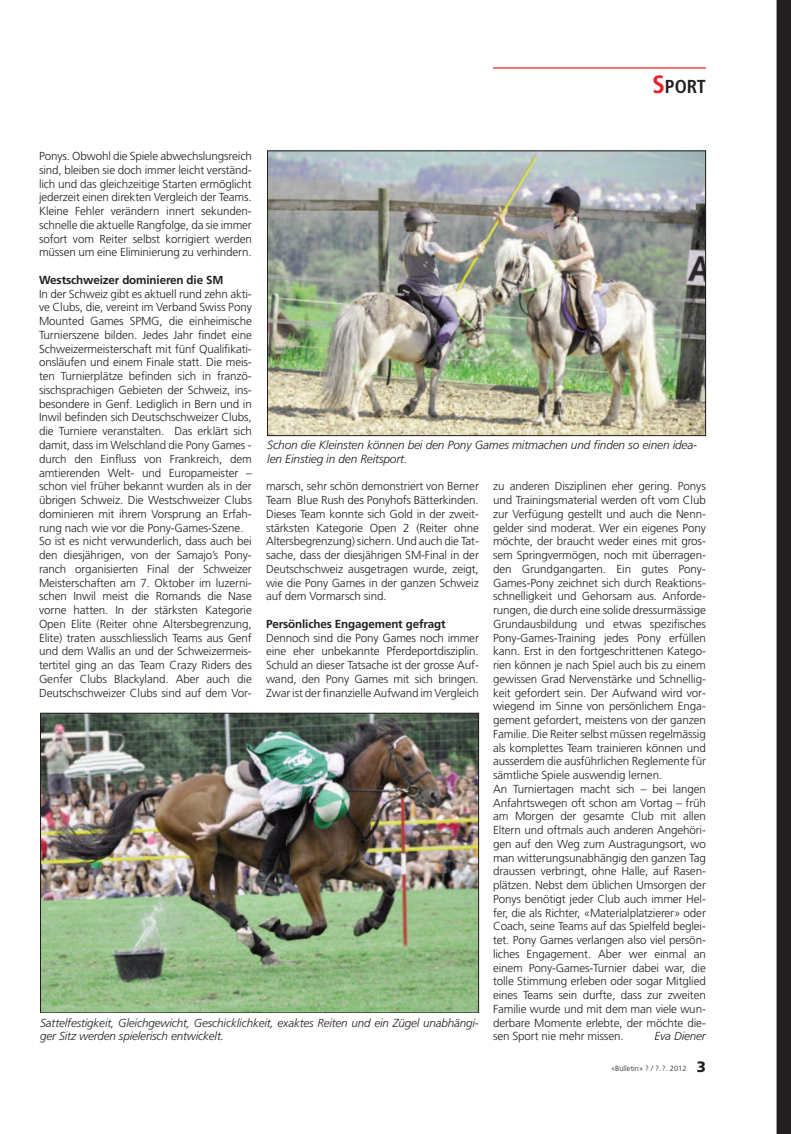
<style>
.page{position:relative;width:791px;height:1134px;background:#fff}
.page>*{position:absolute;margin:0;border:0;box-sizing:border-box;transform-origin:0 0}
.t1{font:700 condensed 18.75px "Frutiger LT Pro";color:#231f20}
.t2{font:italic 300 11.88px/13.8px "Frutiger LT Pro";letter-spacing:-.01em;color:#231f20}
.t3{font:300 11.62px/13.8px "Frutiger LT Pro";letter-spacing:-.01em;color:#231f20;text-align:justify}
.t4{font:italic 300 11.62px/13.8px "Frutiger LT Pro";letter-spacing:-.01em;color:#231f20}
.t5{font:700 11.62px "Frutiger LT Pro";letter-spacing:-.01em;color:#231f20}
.t6{font:300 7.5px "Frutiger LT Pro";color:#231f20}
.s1{font-size:25px;color:#ee1d23}
.s2{font-weight:900;font-size:15px}
</style>
<div class="page">
<svg style="left:776px;top:0;width:14px;height:1134px;background:#2b2728"></svg>
<hr style="left:493px;top:67px;width:212px;height:2px;background:#ee1d23">
<img style="left:269px;top:153px;width:434px;height:281px">
<div style="left:267px;top:151px;width:438px;height:285px;border:1px solid #231f20"></div>
<img style="left:42px;top:715px;width:434px;height:296px">
<div style="left:40px;top:713px;width:438px;height:300px;border:1px solid #231f20"></div>
<h1 class="t1" style="left:652px;top:76px;width:55px"><span class="s1">S</span>PORT</h1>
<p class="t3" style="left:39px;top:149px;width:214px">Ponys. Obwohl die Spiele abwechslungsreich sind, bleiben sie doch immer leicht verständ&shy;lich und das gleichzeitige Starten ermöglicht jederzeit einen direkten Vergleich der Teams.<br>Kleine Fehler verändern innert sekunden&shy;schnelle die aktuelle Rangfolge, da sie immer sofort vom Reiter selbst korrigiert werden müssen um eine Eliminierung zu verhindern.</p>
<p class="t5" style="left:39px;top:273px;width:186px">Westschweizer dominieren die SM</p>
<p class="t3" style="left:39px;top:287px;width:214px;text-align:left">In der Schweiz gibt es aktuell rund zehn akti&shy;ve Clubs, die, vereint im Verband Swiss Pony Mounted Games SPMG, die einheimische Turnierszene bilden. Jedes Jahr findet eine Schweizermeisterschaft mit fünf Qualifikati&shy;onsläufen und einem Finale statt. Die meis&shy;ten Turnierplätze befinden sich in franzö&shy;sischsprachigen Gebieten der Schweiz, ins&shy;besondere in Genf. Lediglich in Bern und in Inwil befinden sich Deutschschweizer Clubs, die Turniere veranstalten. Das erklärt sich damit, dass im Welschland die Pony Games - durch den Einfluss von Frankreich, dem amtierenden Welt- und Europameister – schon viel früher bekannt wurden als in der übrigen Schweiz. Die Westschweizer Clubs dominieren mit ihrem Vorsprung an Erfah&shy;rung nach wie vor die Pony-Games-Szene.<br>So ist es nicht verwunderlich, dass auch bei den diesjährigen, von der Samajo’s Pony&shy;ranch organisierten Final der Schweizer Meisterschaften am 7. Oktober im luzerni&shy;schen Inwil meist die Romands die Nase vorne hatten. In der stärksten Kategorie Open Elite (Reiter ohne Altersbegrenzung, Elite) traten ausschliesslich Teams aus Genf und dem Wallis an und der Schweizermeis&shy;tertitel ging an das Team Crazy Riders des Genfer Clubs Blackyland. Aber auch die Deutschschweizer Clubs sind auf dem Vor-</p>
<p class="t2" style="left:267px;top:438px;width:431px">Schon die Kleinsten können bei den Pony Games mitmachen und finden so einen idea&shy;len Einstieg in den Reitsport.</p>
<p class="t3" style="left:266px;top:479px;width:214px">marsch, sehr schön demonstriert von Berner Team Blue Rush des Ponyhofs Bätterkinden.<br>Dieses Team konnte sich Gold in der zweit&shy;stärksten Kategorie Open 2 (Reiter ohne Altersbegrenzung) sichern. Und auch die Tat&shy;sache, dass der diesjährigen SM-Final in der Deutschschweiz ausgetragen wurde, zeigt, wie die Pony Games in der ganzen Schweiz auf dem Vormarsch sind.</p>
<p class="t5" style="left:266px;top:617px;width:181px">Persönliches Engagement gefragt</p>
<p class="t3" style="left:266px;top:631px;width:214px">Dennoch sind die Pony Games noch immer eine eher unbekannte Pferdeportdisziplin.<br>Schuld an dieser Tatsache ist der grosse Auf&shy;wand, den Pony Games mit sich bringen.<br>Zwar ist der finanzielle Aufwand im Vergleich</p>
<p class="t3" style="left:493px;top:479px;width:214px;text-align:left">zu anderen Disziplinen eher gering. Ponys und Trainingsmaterial werden oft vom Club zur Verfügung gestellt und auch die Nenn&shy;gelder sind moderat. Wer ein eigenes Pony möchte, der braucht weder eines mit gros&shy;sem Springvermögen, noch mit überragen&shy;den Grundgangarten. Ein gutes Pony-Games-Pony zeichnet sich durch Reaktions&shy;schnelligkeit und Gehorsam aus. Anforde&shy;rungen, die durch eine solide dressurmässige Grundausbildung und etwas spezifisches Pony-Games-Training jedes Pony erfüllen kann. Erst in den fortgeschrittenen Katego&shy;rien können je nach Spiel auch bis zu einem gewissen Grad Nervenstärke und Schnellig&shy;keit gefordert sein. Der Aufwand wird vor&shy;wiegend im Sinne von persönlichem Enga&shy;gement gefordert, meistens von der ganzen Familie. Die Reiter selbst müssen regelmässig als komplettes Team trainieren können und ausserdem die ausführlichen Reglemente für sämtliche Spiele auswendig lernen.<br>An Turniertagen macht sich – bei langen Anfahrtswegen oft schon am Vortag – früh am Morgen der gesamte Club mit allen Eltern und oftmals auch anderen Angehöri&shy;gen auf den Weg zum Austragungsort, wo man witterungsunabhängig den ganzen Tag draussen verbringt, ohne Halle, auf Rasen&shy;plätzen. Nebst dem üblichen Umsorgen der Ponys benötigt jeder Club auch immer Hel&shy;fer, die als Richter, «Materialplatzierer» oder Coach, seine Teams auf das Spielfeld beglei&shy;tet. Pony Games verlangen also viel persön&shy;liches Engagement. Aber wer einmal an einem Pony-Games-Turnier dabei war, die tolle Stimmung erleben oder sogar Mitglied eines Teams sein durfte, dass zur zweiten Familie wurde und mit dem man viele wun&shy;derbare Momente erlebte, der möchte die&shy;sen Sport nie mehr missen.</p>
<p class="t4" style="left:40px;top:1016px;width:440px">Sattelfestigkeit, Gleichgewicht, Geschicklichkeit, exaktes Reiten und ein Zügel unabhängi&shy;ger Sitz werden spielerisch entwickelt.</p>
<p class="t4" style="left:654px;top:1029px;width:53px">Eva Diener</p>
<p class="t6" style="left:610px;top:1064px;width:96px">«Bulletin» ? / ?.?. 2012 <span class="s2">3</span></p>
</div>
